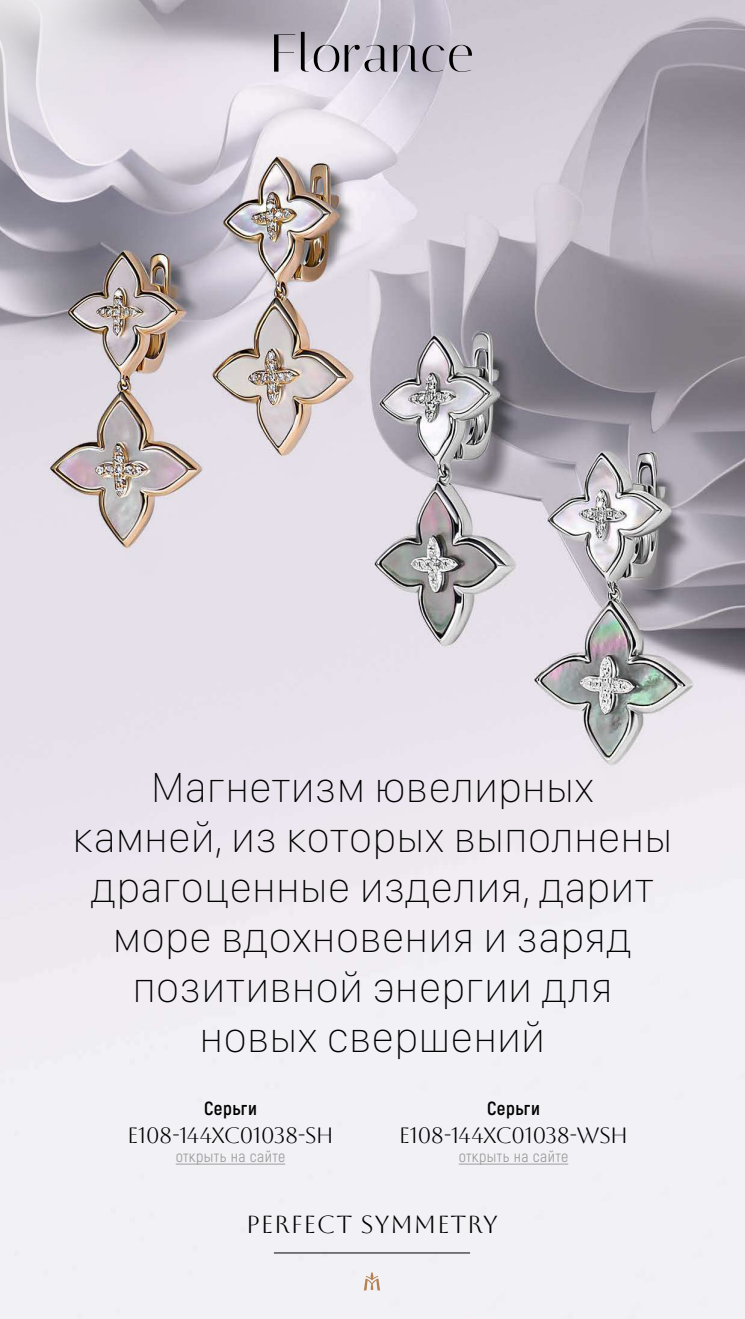
<style>
.page{position:relative;width:745px;height:1319px;background:#fff}
.page>*{position:absolute;margin:0;border:0;box-sizing:border-box;transform-origin:0 0}
.t1{font:53.12px "Italiana";letter-spacing:.02em;color:#000}
.t2{font:200 43.75px/50px "SF Compact Display";color:#000;text-align:center}
.t3{font:24.5px "Aboreto";color:#000}
.t4{font:22px "Aboreto";letter-spacing:-.03em;color:#000}
.t5{font:700 19px "Akrobat";letter-spacing:.025em;color:#000}
.t6{font:16px "Akrobat";letter-spacing:.025em;color:#9d9d9c}
</style>
<div class="page">
<img style="left:1px;top:0;width:743px;height:1318px">
<svg style="left:0;top:0;width:177px;height:197px"></svg>
<hr style="left:274px;top:1252px;width:195px;height:1px;background:#000">
<hr style="left:176px;top:1163px;width:109px;height:1px;background:#9d9d9c">
<hr style="left:458px;top:1163px;width:110px;height:1px;background:#9d9d9c">
<svg style="left:363px;top:1271px;width:17px;height:19px"></svg>
<p class="t1" style="left:270px;top:22px;width:205px">Florance</p>
<p class="t2" style="left:73px;top:762px;width:600px">Магнетизм ювелирных камней, из которых выполнены драгоценные изделия, дарит море вдохновения и заряд позитивной энергии для новых свершений</p>
<p class="t5" style="left:204px;top:1096px;width:54px">Серьги</p>
<p class="t4" style="left:127px;top:1122px;width:208px">E108-144XC01038-SH</p>
<p class="t6" style="left:176px;top:1147px;width:111px">открыть на сайте</p>
<p class="t5" style="left:487px;top:1096px;width:54px">Серьги</p>
<p class="t4" style="left:398px;top:1122px;width:231px">E108-144XC01038-WSH</p>
<p class="t6" style="left:458px;top:1147px;width:111px">открыть на сайте</p>
<p class="t3" style="left:246px;top:1209px;width:16px">PERFECT</p>
<p class="t3" style="left:360px;top:1209px;width:18px">SYMMETRY</p>
</div>
